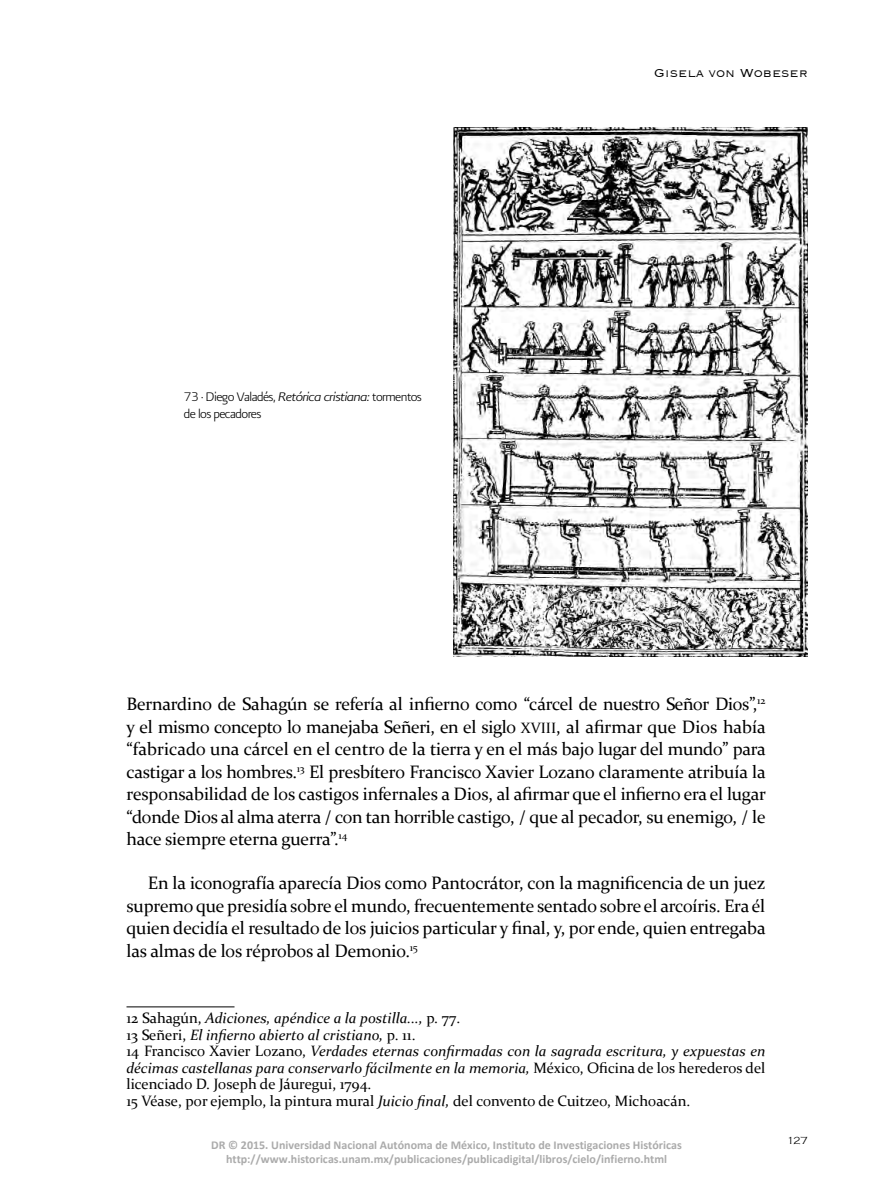
<style>
.page{position:relative;width:893px;height:1191px;background:#fff}
.page>*{position:absolute;margin:0;border:0;box-sizing:border-box;transform-origin:0 0}
.t1{font:18px/22.5px "Constantia";letter-spacing:-.01em;color:#000;text-align:justify}
.t2{font:italic 15px/16.5px "Constantia";color:#000}
.t3{font:15px/16.5px "Presidencia Fina";letter-spacing:-.035em;color:#000}
.t4{font:300 15px "Copperplate";color:#000}
.t5{font:700 12px/14.4px "Calibri";color:#ababab;text-align:center}
.t6{font:300 10.5px "Copperplate Gothic";color:#000}
.s1{font-style:italic}
.s2{font-size:15px}
.s3{font-style:normal}
</style>
<div class="page">
<hr style="left:126px;top:1006px;width:108px;height:1px;background:#000">
<img style="left:454px;top:128px;width:354px;height:528px">
<p class="t3" style="left:184px;top:388px;width:240px">73 · Diego Valadés, <span class="s1">Retórica cristiana:</span> tormentos de los pecadores</p>
<p class="t4" style="left:654px;top:64px;width:155px">Gisela von Wobeser</p>
<p class="t1" style="left:126px;top:692px;width:641px">Bernardino de Sahagún se refería al infierno como “cárcel de nuestro Señor Dios”,<sup>12 </sup>y el mismo concepto lo manejaba Señeri, en el siglo <span class="s2">XVIII</span>, al afirmar que Dios había “fabricado una cárcel en el centro de la tierra y en el más bajo lugar del mundo” para castigar a los hombres.<sup>13</sup> El presbítero Francisco Xavier Lozano claramente atribuía la responsabilidad de los castigos infernales a Dios, al afirmar que el infierno era el lugar “donde Dios al alma aterra / con tan horrible castigo, / que al pecador, su enemigo, / le hace siempre eterna guerra”.<sup>14</sup></p>
<p class="t1" style="left:126px;top:871px;width:641px;text-indent:21px">En la iconografía aparecía Dios como Pantocrátor, con la magnificencia de un juez supremo que presidía sobre el mundo, frecuentemente sentado sobre el arcoíris. Era él quien decidía el resultado de los juicios particular y final, y, por ende, quien entregaba las almas de los réprobos al Demonio.<sup>15</sup></p>
<p class="t2" style="left:126px;top:1009px;width:640px"><span class="s3">12 Sahagún,</span> Adiciones, apéndice a la postilla..., <span class="s3">p. 77.<br>13 Señeri,</span> El infierno abierto al cristiano, <span class="s3">p. 11.<br>14 Francisco Xavier Lozano,</span> Verdades eternas confirmadas con la sagrada escritura, y expuestas en décimas castellanas para conservarlo fácilmente en la memoria, <span class="s3">México, Oficina de los herederos del licenciado D. Joseph de Jáuregui, 1794.<br>15 Véase, por ejemplo, la pintura mural</span> Juicio final, <span class="s3">del convento de Cuitzeo, Michoacán.</span></p>
<p class="t5" style="left:211px;top:1137px;width:472px">DR © 2015. Universidad Nacional Autónoma de México, Instituto de Investigaciones Históricas http://www.historicas.unam.mx/publicaciones/publicadigital/libros/cielo/infierno.html</p>
<p class="t6" style="left:787px;top:1135px;width:23px">127</p>
</div>
